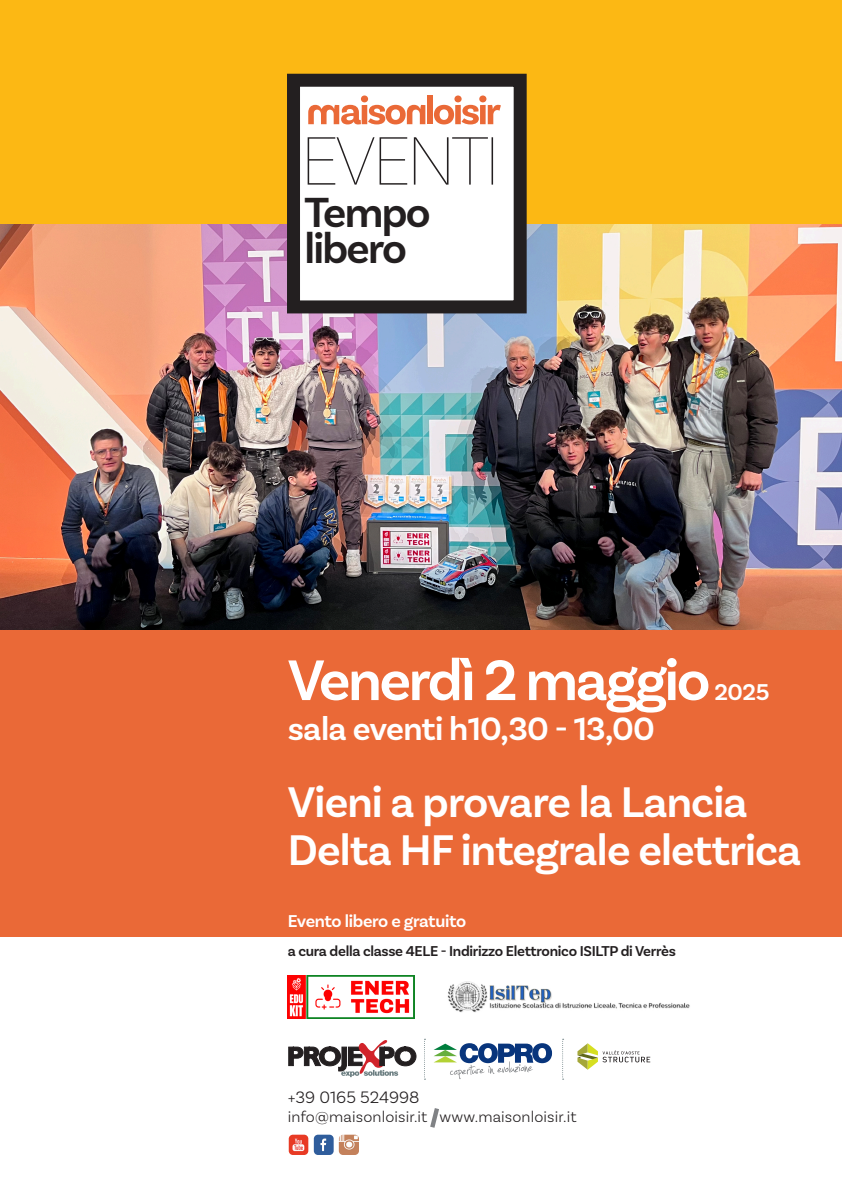
<style>
.page{position:relative;width:842px;height:1191px;background:#fff}
.page>*{position:absolute;margin:0;border:0;box-sizing:border-box;transform-origin:0 0}
.t1{font:600 60px "Basic Sans";letter-spacing:-.04em;color:#fff}
.t2{font:600 45px/48px "Basic Sans";letter-spacing:-.02em;color:#fff}
.t3{font:600 44.2px "Basic Sans";letter-spacing:-.04em;color:#231f20}
.t4{font:600 34px "Basic Sans";letter-spacing:-.02em;color:#fff}
.t5{font:600 24px "Basic Sans";color:#fff}
.t6{font:600 18px "Basic Sans";letter-spacing:-.02em;color:#fff}
.t7{font:300 17.5px "Basic Sans";color:#231f20}
.t8{font:300 16px "Basic Sans";letter-spacing:.01em;color:#231f20}
.t9{font:600 15px "Basic Sans";letter-spacing:-.02em;color:#231f20}
</style>
<div class="page">
<div style="left:0;top:619px;width:842px;height:318px;background:#ea6937"></div>
<div style="left:0;top:0;width:842px;height:317px;background:#fcb814"></div>
<svg style="left:434px;top:1043px;width:118px;height:36px"></svg>
<svg style="left:288px;top:1040px;width:129px;height:37px"></svg>
<svg style="left:577px;top:1043px;width:73px;height:26px"></svg>
<svg style="left:424px;top:1038px;width:1px;height:41px"></svg>
<svg style="left:562px;top:1038px;width:2px;height:41px"></svg>
<svg style="left:430px;top:1108px;width:9px;height:20px"></svg>
<img style="left:289px;top:1134px;width:19px;height:21px">
<img style="left:314px;top:1134px;width:20px;height:21px">
<img style="left:339px;top:1134px;width:20px;height:21px">
<img style="left:0;top:224px;width:842px;height:405px">
<div style="left:293px;top:80px;width:227px;height:227px;background:#fff"></div>
<div style="left:287px;top:74px;width:240px;height:239px;border:13px solid #231f20"></div>
<svg style="left:308px;top:137px;width:185px;height:48px"></svg>
<svg style="left:308px;top:105px;width:53px;height:19px"></svg>
<div style="left:361px;top:95px;width:7px;height:7px;background:#ea6937;border-radius:50%"></div>
<div style="left:362px;top:105px;width:5px;height:19px;background:#ea6937"></div>
<svg style="left:368px;top:105px;width:57px;height:19px"></svg>
<div style="left:427px;top:96px;width:6px;height:28px;background:#ea6937"></div>
<svg style="left:434px;top:105px;width:20px;height:19px"></svg>
<div style="left:454px;top:95px;width:8px;height:7px;background:#ea6937;border-radius:50%"></div>
<div style="left:455px;top:105px;width:6px;height:19px;background:#ea6937"></div>
<svg style="left:461px;top:105px;width:18px;height:19px"></svg>
<div style="left:479px;top:95px;width:7px;height:7px;background:#ea6937;border-radius:50%"></div>
<div style="left:480px;top:105px;width:6px;height:19px;background:#ea6937"></div>
<svg style="left:488px;top:105px;width:13px;height:19px"></svg>
<img style="left:287px;top:975px;width:127px;height:43px">
<img style="left:447px;top:981px;width:243px;height:31px">
<p class="t3" style="left:305px;top:185px;width:128px">Tempo</p>
<p class="t3" style="left:305px;top:222px;width:104px">libero</p>
<p class="t1" style="left:288px;top:644px;width:424px">Venerdì 2 maggio</p>
<p class="t5" style="left:714px;top:677px;width:56px">2025</p>
<p class="t4" style="left:288px;top:708px;width:369px">sala eventi h10,30 - 13,00</p>
<p class="t2" style="left:288px;top:778px;width:515px">Vieni a provare la Lancia<br>Delta HF integrale elettrica</p>
<p class="t6" style="left:288px;top:910px;width:180px">Evento libero e gratuito</p>
<p class="t9" style="left:288px;top:942px;width:390px">a cura della classe 4ELE - Indirizzo Elettronico ISILTP di Verrès</p>
<p class="t7" style="left:288px;top:1086px;width:133px">+39 0165 524998</p>
<p class="t8" style="left:288px;top:1107px;width:290px">info@maisonloisir.it www.maisonloisir.it</p>
</div>
